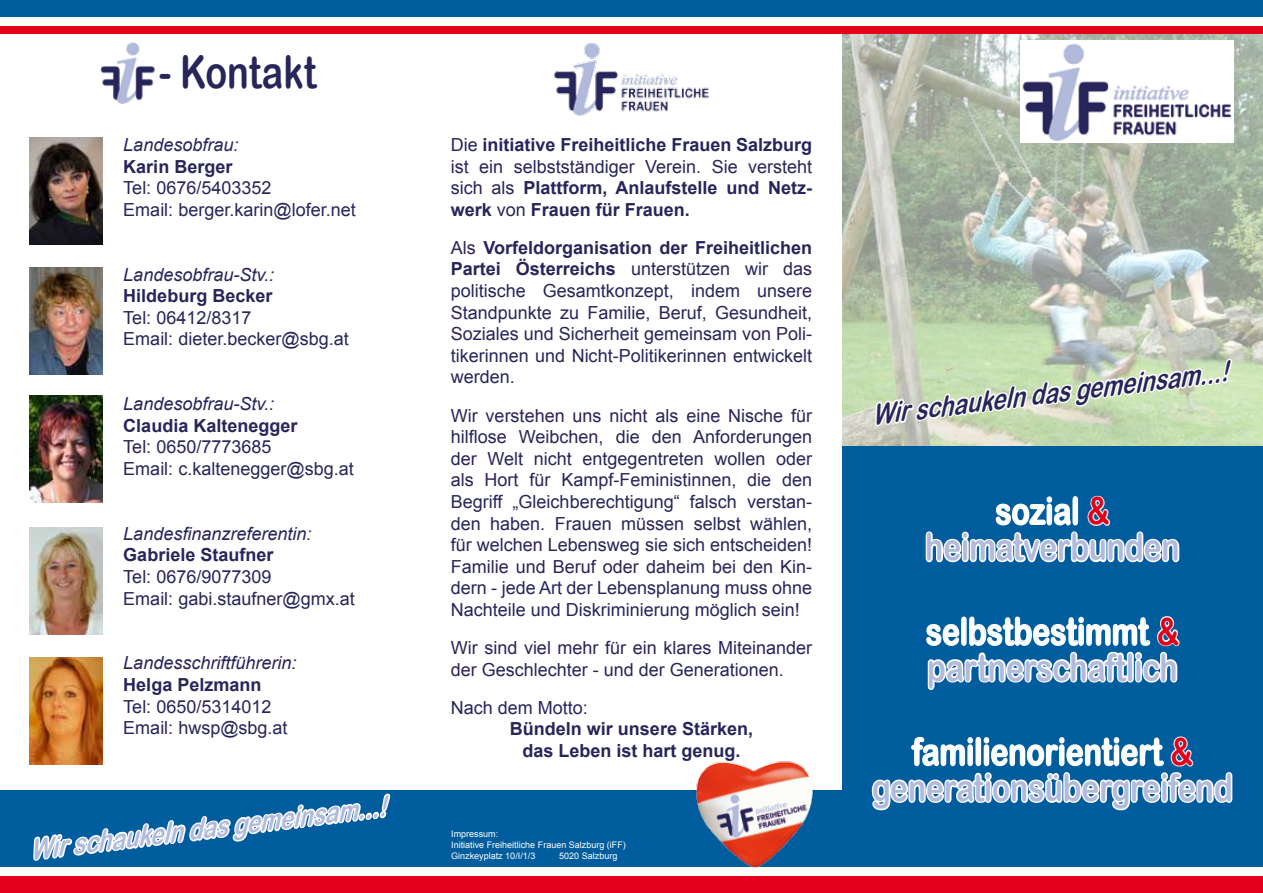
<style>
.page{position:relative;width:1263px;height:893px;background:#fff}
.page>*{position:absolute;margin:0;border:0;box-sizing:border-box;transform-origin:0 0}
.t1{font:45px "Arial Rounded MT Bold";color:#28255a;scale:.8 1}
.t2{font:37.5px/36px "Arial Rounded MT Bold";color:#b1badb;text-align:center;scale:.8 1}
.t3{font:italic 28.05px "Arial Rounded MT Bold";color:#28255a;scale:.8 1}
.t4{font:italic 28.05px "Arial Rounded MT Bold";color:#b1badb;scale:.8 1}
.t5{font:18px/21.6px "Arial";color:#28255a}
.t6{font:700 18px/21.6px "Arial";color:#28255a;text-align:justify}
.t7{font:italic 18px "Arial";color:#28255a}
.t8{font:9px/10.8px "Arial";color:#fff}
.s1{font-weight:400}
.s2{font-weight:700}
.s3{color:#fff}
.s4{color:#e2001a}
</style>
<div class="page">
<img style="left:842px;top:34px;width:421px;height:412px">
<div style="left:0;top:0;width:1263px;height:17px;background:#005d9d"></div>
<div style="left:0;top:791px;width:1263px;height:102px;background:#005d9d"></div>
<div style="left:842px;top:446px;width:421px;height:426px;background:#005d9d"></div>
<div style="left:0;top:872px;width:1263px;height:21px;background:#e2001a"></div>
<div style="left:0;top:867px;width:1263px;height:9px;background:#fff"></div>
<div style="left:0;top:26px;width:1263px;height:8px;background:#e2001a"></div>
<img style="left:1020px;top:40px;width:213px;height:103px">
<svg style="left:925px;top:495px;width:255px;height:68px"></svg>
<svg style="left:926px;top:616px;width:254px;height:74px"></svg>
<svg style="left:871px;top:736px;width:362px;height:75px"></svg>
<img style="left:100px;top:42px;width:55px;height:62px">
<svg style="left:874px;top:305px;width:360px;height:130px;background:#cddabf"></svg>
<img style="left:554px;top:43px;width:155px;height:73px">
<img style="left:30px;top:138px;width:72px;height:107px">
<img style="left:30px;top:528px;width:72px;height:107px">
<img style="left:30px;top:268px;width:72px;height:107px">
<img style="left:30px;top:658px;width:72px;height:107px">
<img style="left:30px;top:396px;width:72px;height:106px">
<svg style="left:32px;top:740px;width:360px;height:121px"></svg>
<img style="left:688px;top:761px;width:134px;height:108px">
<h1 class="t1" style="left:159px;top:45px;width:198px">- Kontakt</h1>
<p class="t7" style="left:123px;top:133px;width:117px">Landesobfrau:</p>
<p class="t6" style="left:123px;top:156px;width:111px">Karin Berger</p>
<p class="t5" style="left:123px;top:177px;width:234px">Tel: 0676/5403352<br>Email: berger.karin@lofer.net</p>
<p class="t7" style="left:123px;top:263px;width:152px">Landesobfrau-Stv.:</p>
<p class="t6" style="left:123px;top:286px;width:151px">Hildeburg Becker</p>
<p class="t5" style="left:123px;top:307px;width:227px">Tel: 06412/8317<br>Email: dieter.becker@sbg.at</p>
<p class="t7" style="left:123px;top:392px;width:152px">Landesobfrau-Stv.:</p>
<p class="t6" style="left:123px;top:415px;width:176px">Claudia Kaltenegger</p>
<p class="t5" style="left:123px;top:436px;width:232px">Tel: 0650/7773685<br>Email: c.kaltenegger@sbg.at</p>
<p class="t7" style="left:123px;top:522px;width:190px">Landesfinanzreferentin:</p>
<p class="t6" style="left:123px;top:545px;width:152px">Gabriele Staufner</p>
<p class="t5" style="left:123px;top:566px;width:233px">Tel: 0676/9077309<br>Email: gabi.staufner@gmx.at</p>
<p class="t7" style="left:123px;top:651px;width:175px">Landesschriftführerin:</p>
<p class="t6" style="left:123px;top:674px;width:140px">Helga Pelzmann</p>
<p class="t5" style="left:123px;top:696px;width:166px">Tel: 0650/5314012<br>Email: hwsp@sbg.at</p>
<h3 class="t4" style="left:28px;top:833px;width:449px;rotate:-7deg">Wir schaukeln das gemeinsam...!</h3>
<p class="t6" style="left:451px;top:134px;width:363px"><span class="s1">Die</span> initiative Freiheitliche Frauen Salzburg <span class="s1">ist ein selbstständiger Verein. Sie versteht sich als</span> Plattform, Anlaufstelle und Netz&shy;werk <span class="s1">von</span> Frauen für Frauen.</p>
<p class="t5" style="left:451px;top:237px;width:363px;text-align:justify">Als <span class="s2">Vorfeldorganisation der Freiheitlichen Partei Österreichs</span> unterstützen wir das politische Gesamtkonzept, indem unsere Standpunkte zu Familie, Beruf, Gesundheit, Soziales und Sicherheit gemeinsam von Poli&shy;tikerinnen und Nicht-Politikerinnen entwickelt werden.</p>
<p class="t5" style="left:451px;top:405px;width:363px;text-align:justify">Wir verstehen uns nicht als eine Nische für hilflose Weibchen, die den Anforderungen der Welt nicht entgegentreten wollen oder als Hort für Kampf-Feministinnen, die den Begriff „Gleichberechtigung“ falsch verstan&shy;den haben. Frauen müssen selbst wählen, für welchen Lebensweg sie sich entscheiden!<br>Familie und Beruf oder daheim bei den Kin&shy;dern - jede Art der Lebensplanung muss ohne Nachteile und Diskriminierung möglich sein!</p>
<p class="t5" style="left:451px;top:637px;width:363px">Wir sind viel mehr für ein klares Miteinander der Geschlechter - und der Generationen.</p>
<p class="t5" style="left:451px;top:697px;width:139px">Nach dem Motto:</p>
<p class="t6" style="left:510px;top:719px;width:245px;text-align:center">Bündeln wir unsere Stärken, das Leben ist hart genug.</p>
<p class="t8" style="left:451px;top:829px;width:176px">Impressum:<br>Initiative Freiheitliche Frauen Salzburg (iFF)<br>Ginzkeyplatz 10/I/1/3</p>
<p class="t8" style="left:559px;top:851px;width:60px">5020 Salzburg</p>
<h3 class="t3" style="left:869px;top:398px;width:449px;rotate:-7deg">Wir schaukeln das gemeinsam...!</h3>
<h2 class="t2" style="left:925px;top:492px;width:320px"><span class="s3">sozial</span> <span class="s4">&amp; </span>heimatverbunden</h2>
<h2 class="t2" style="left:926px;top:613px;width:318px;text-align:left"><span class="s3">selbstbestimmt</span> <span class="s4">&amp; </span>partnerschaftlich</h2>
<h2 class="t2" style="left:872px;top:733px;width:452px"><span class="s3">familienorientiert</span> <span class="s4">&amp; </span>generationsübergreifend</h2>
</div>
